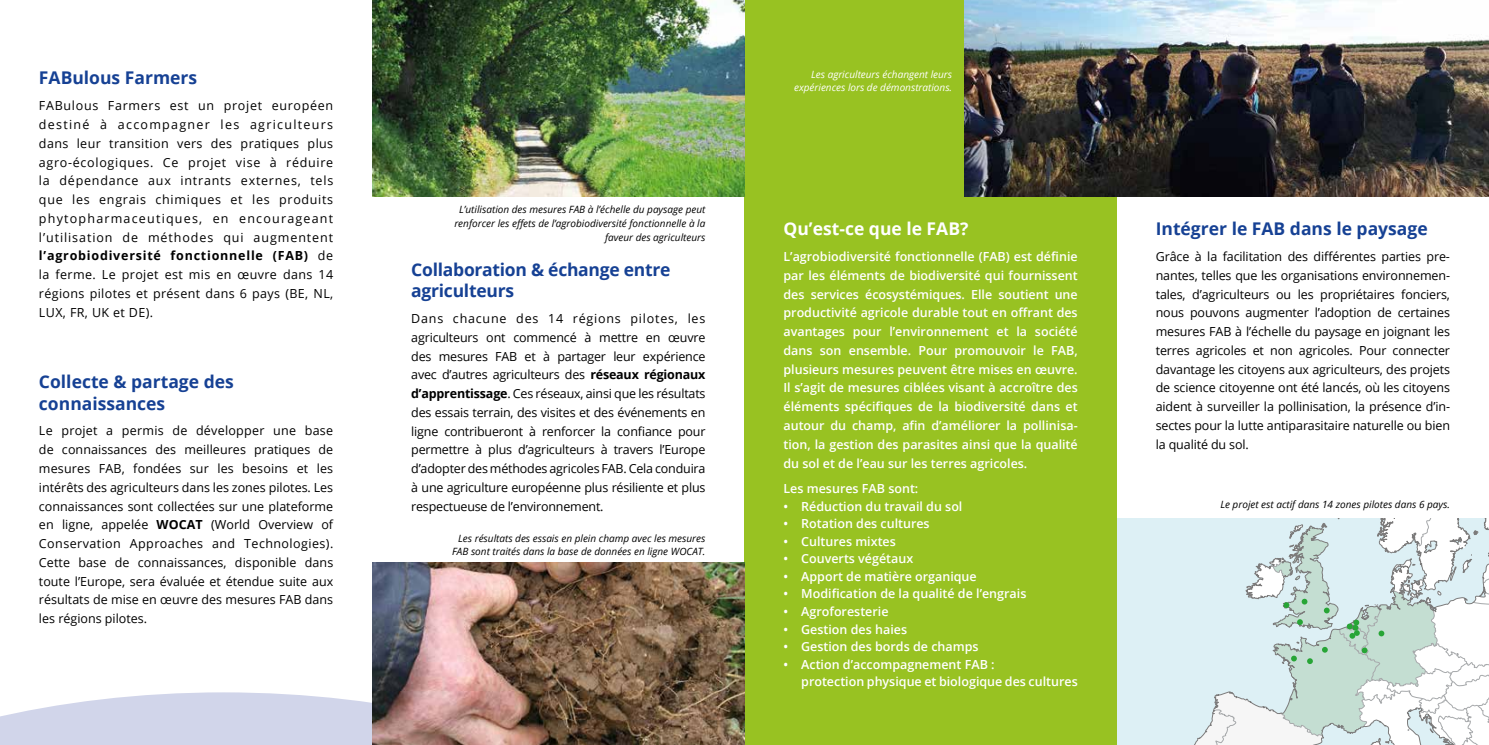
<style>
.page{position:relative;width:1489px;height:745px;background:#fff}
.page>*{position:absolute;margin:0;border:0;box-sizing:border-box;transform-origin:0 0}
.t1{font:700 17.5px/21.2px "Open Sans";color:#164194}
.t2{font:700 17.5px "Open Sans";color:#fff}
.t3{font:12.5px/18.8px "Open Sans";letter-spacing:-.005em;color:#000;text-align:justify}
.t4{font:600 12.5px/18.8px "Open Sans";color:#fff;text-align:justify}
.t5{font:italic 10px/13.8px "Open Sans";color:#000;text-align:right}
.t6{font:italic 10px/13.8px "Open Sans";color:#fff;text-align:right}
.s1{font-weight:700}
</style>
<div class="page">
<div style="left:744px;top:0;width:372px;height:744px;background:#98c222"></div>
<img style="left:372px;top:0;width:372px;height:197px">
<img style="left:964px;top:0;width:524px;height:197px">
<div style="left:1117px;top:518px;width:371px;height:226px;background:#ddf0f5"></div>
<svg style="left:1194px;top:518px;width:295px;height:226px"></svg>
<svg style="left:0;top:692px;width:745px;height:52px"></svg>
<img style="left:372px;top:562px;width:372px;height:182px">
<h1 class="t1" style="left:39px;top:67px;width:160px">FABulous Farmers</h1>
<p class="t3" style="left:39px;top:96px;width:296px">FABulous Farmers est un projet européen destiné à accompagner les agriculteurs dans leur transition vers des pratiques plus agro-écologiques. Ce projet vise à réduire la dépendance aux intrants externes, tels que les engrais chimiques et les produits phytopharmaceutiques, en encourageant l’utilisation de méthodes qui augmentent <span class="s1">l’agrobiodiversité fonctionnelle (FAB)</span> de la ferme. Le projet est mis en œuvre dans 14 régions pilotes et présent dans 6 pays (BE, NL, LUX, FR, UK et DE).</p>
<h1 class="t1" style="left:39px;top:370px;width:196px">Collecte &amp; partage des connaissances</h1>
<p class="t3" style="left:39px;top:421px;width:296px">Le projet a permis de développer une base de connaissances des meilleures pratiques de mesures FAB, fondées sur les besoins et les intérêts des agriculteurs dans les zones pilotes. Les connaissances sont collectées sur une plateforme en ligne, appelée <span class="s1">WOCAT</span> (World Overview of Conservation Approaches and Technologies).<br>Cette base de connaissances, disponible dans toute l’Europe, sera évaluée et étendue suite aux résultats de mise en œuvre des mesures FAB dans les régions pilotes.</p>
<p class="t5" style="left:454px;top:202px;width:253px">L’utilisation des mesures FAB à l’échelle du paysage peut renforcer les effets de l’agrobiodiversité fonctionnelle à la faveur des agriculteurs</p>
<h1 class="t1" style="left:411px;top:258px;width:261px">Collaboration &amp; échange entre agriculteurs</h1>
<p class="t3" style="left:411px;top:308px;width:296px">Dans chacune des 14 régions pilotes, les agriculteurs ont commencé à mettre en œuvre des mesures FAB et à partager leur expérience avec d’autres agriculteurs des <span class="s1">réseaux régionaux d’apprentissage</span>. Ces réseaux, ainsi que les résultats des essais terrain, des visites et des événements en ligne contribueront à renforcer la confiance pour permettre à plus d’agriculteurs à travers l’Europe d’adopter des méthodes agricoles FAB. Cela conduira à une agriculture européenne plus résiliente et plus respectueuse de l’environnement.</p>
<p class="t5" style="left:452px;top:530px;width:255px;text-align:center">Les résultats des essais en plein champ avec les mesures<br>FAB sont traités dans la base de données en ligne WOCAT.</p>
<p class="t6" style="left:794px;top:67px;width:159px">Les agriculteurs échangent leurs expériences lors de démonstrations.</p>
<h1 class="t2" style="left:783px;top:216px;width:186px">Qu’est-ce que le FAB?</h1>
<p class="t4" style="left:783px;top:247px;width:296px">L’agrobiodiversité fonctionnelle (FAB) est définie par les éléments de biodiversité qui fournissent des services écosystémiques. Elle soutient une productivité agricole durable tout en offrant des avantages pour l’environnement et la société dans son ensemble. Pour promouvoir le FAB, plusieurs mesures peuvent être mises en œuvre.<br>Il s’agit de mesures ciblées visant à accroître des éléments spécifiques de la biodiversité dans et autour du champ, afin d’améliorer la pollinisa&shy;tion, la gestion des parasites ainsi que la qualité du sol et de l’eau sur les terres agricoles.</p>
<p class="t4" style="left:783px;top:479px;width:136px">Les mesures FAB sont:</p>
<p class="t4" style="left:783px;top:496px;width:180px">• Réduction du travail du sol</p>
<p class="t4" style="left:783px;top:514px;width:148px">• Rotation des cultures</p>
<p class="t4" style="left:783px;top:531px;width:114px">• Cultures mixtes</p>
<p class="t4" style="left:783px;top:549px;width:131px">• Couverts végétaux</p>
<p class="t4" style="left:783px;top:566px;width:195px">• Apport de matière organique</p>
<p class="t4" style="left:783px;top:584px;width:244px">• Modification de la qualité de l’engrais</p>
<p class="t4" style="left:783px;top:601px;width:106px">• Agroforesterie</p>
<p class="t4" style="left:783px;top:619px;width:125px">• Gestion des haies</p>
<p class="t4" style="left:783px;top:636px;width:196px">• Gestion des bords de champs</p>
<p class="t4" style="left:801px;top:654px;width:278px;line-height:17.5px;text-indent:-18px">• Action d’accompagnement FAB :<br>protection physique et biologique des cultures</p>
<h1 class="t1" style="left:1155px;top:217px;width:273px">Intégrer le FAB dans le paysage</h1>
<p class="t3" style="left:1155px;top:246px;width:296px">Grâce à la facilitation des différentes parties pre&shy;nantes, telles que les organisations environnemen&shy;tales, d’agriculteurs ou les propriétaires fonciers, nous pouvons augmenter l’adoption de certaines mesures FAB à l’échelle du paysage en joignant les terres agricoles et non agricoles. Pour connecter davantage les citoyens aux agriculteurs, des projets de science citoyenne ont été lancés, où les citoyens aident à surveiller la pollinisation, la présence d’in&shy;sectes pour la lutte antiparasitaire naturelle ou bien la qualité du sol.</p>
<p class="t5" style="left:1220px;top:497px;width:231px">Le projet est actif dans 14 zones pilotes dans 6 pays.</p>
</div>
